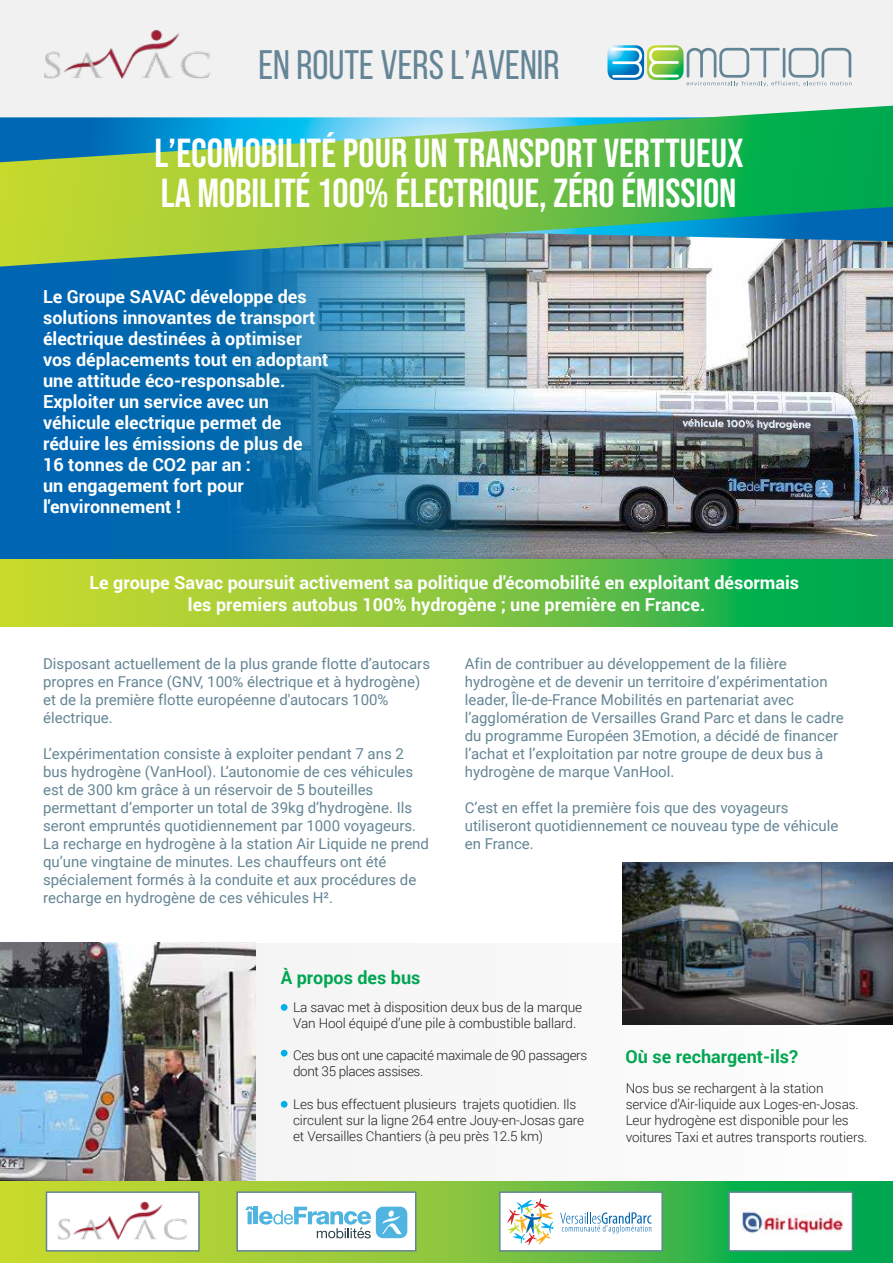
<style>
.page{position:relative;width:893px;height:1263px;background:#fff}
.page>*{position:absolute;margin:0;border:0;box-sizing:border-box;transform-origin:0 0}
.t1{font:41.25px "Bebas Neue";color:#648595}
.t2{font:40.5px "Bebas Neue";color:#fff}
.t3{font:700 18px/21px "Roboto";color:#fff;text-align:center}
.t4{font:700 18px "Roboto";color:#00a651}
.t5{font:15px/18px "Roboto";color:#648595}
.t6{font:300 13.5px/16.2px "Roboto";letter-spacing:-.01em;color:#231f20}
.t7{font:300 13.5px/16.2px "Roboto";letter-spacing:-.03em;color:#231f20}
</style>
<div class="page">
<div style="left:0;top:221px;width:143px;height:365px;background:#0066b3"></div>
<img style="left:538px;top:267px;width:355px;height:293px">
<div style="left:0;top:944px;width:893px;height:254px;background:#f8f8f9"></div>
<div style="left:0;top:0;width:893px;height:136px;background:#f1f1f2"></div>
<img style="left:0;top:942px;width:255px;height:239px">
<div style="left:281px;top:1004px;width:7px;height:7px;background:#00aee8;border-radius:50%"></div>
<div style="left:281px;top:1101px;width:7px;height:7px;background:#00aee8;border-radius:50%"></div>
<div style="left:281px;top:1050px;width:7px;height:6px;background:#00aee8;border-radius:50%"></div>
<img style="left:113px;top:267px;width:425px;height:293px">
<svg style="left:0;top:1181px;width:893px;height:82px;background:#70c140"></svg>
<div style="left:236px;top:1191px;width:180px;height:60px;background:#fff;border:2px solid #648595"></div>
<svg style="left:245px;top:1206px;width:126px;height:32px"></svg>
<div style="left:376px;top:1207px;width:31px;height:31px;background:#4fb4e0;border-radius:7px"></div>
<svg style="left:382px;top:1210px;width:20px;height:24px"></svg>
<div style="left:46px;top:1191px;width:154px;height:60px;background:#fff;border:2px solid #648595"></div>
<img style="left:58px;top:1201px;width:129px;height:38px">
<div style="left:499px;top:1191px;width:164px;height:60px;background:#fff;border:2px solid #648595"></div>
<svg style="left:507px;top:1198px;width:47px;height:47px"></svg>
<svg style="left:560px;top:1212px;width:91px;height:21px"></svg>
<div style="left:728px;top:1191px;width:125px;height:60px;background:#fff;border:2px solid #648595"></div>
<img style="left:741px;top:1209px;width:102px;height:25px">
<img style="left:44px;top:30px;width:166px;height:49px">
<svg style="left:607px;top:45px;width:244px;height:41px"></svg>
<img style="left:623px;top:862px;width:270px;height:162px">
<svg style="left:0;top:560px;width:893px;height:66px;background:#74c33f"></svg>
<svg style="left:0;top:106px;width:893px;height:161px;background:#6fba72"></svg>
<h1 class="t1" style="left:258px;top:42px;width:303px">EN ROUTE VERS L’AVENIR</h1>
<h2 class="t2" style="left:155px;top:130px;width:590px">L’ECOMOBILITÉ POUR UN TRANSPORT VERTTUEUX</h2>
<h2 class="t2" style="left:161px;top:170px;width:577px">LA MOBILITÉ 100% ÉLECTRIQUE, ZÉRO ÉMISSION</h2>
<p class="t3" style="left:43px;top:285px;width:287px;text-align:left">Le Groupe SAVAC développe des solutions innovantes de transport électrique destinées à optimiser vos déplacements tout en adoptant une attitude éco-responsable.<br>Exploiter un service avec un véhicule electrique permet de réduire les émissions de plus de<br>16 tonnes de CO2 par an :<br>un engagement fort pour l'environnement !</p>
<p class="t3" style="left:90px;top:571px;width:711px;line-height:21.6px">Le groupe Savac poursuit activement sa politique d'écomobilité en exploitant désormais les premiers autobus 100% hydrogène ; une première en France.</p>
<p class="t5" style="left:43px;top:654px;width:388px">Disposant actuellement de la plus grande flotte d’autocars propres en France (GNV, 100% électrique et à hydrogène) et de la première flotte européenne d'autocars 100% électrique.</p>
<p class="t5" style="left:43px;top:744px;width:387px">L’expérimentation consiste à exploiter pendant 7 ans 2 bus hydrogène (VanHool). L’autonomie de ces véhicules est de 300 km grâce à un réservoir de 5 bouteilles permettant d’emporter un total de 39kg d’hydrogène. Ils seront empruntés quotidiennement par 1000 voyageurs.<br>La recharge en hydrogène à la station Air Liquide ne prend qu’une vingtaine de minutes. Les chauffeurs ont été spécialement formés à la conduite et aux procédures de recharge en hydrogène de ces véhicules H².</p>
<p class="t4" style="left:281px;top:964px;width:141px">À propos des bus</p>
<p class="t5" style="left:465px;top:654px;width:380px">Afin de contribuer au développement de la filière hydrogène et de devenir un territoire d’expérimentation leader, Île-de-France Mobilités en partenariat avec l’agglomération de Versailles Grand Parc et dans le cadre du programme Européen 3Emotion, a décidé de financer l’achat et l’exploitation par notre groupe de deux bus à hydrogène de marque VanHool.</p>
<p class="t5" style="left:465px;top:798px;width:375px">C’est en effet la première fois que des voyageurs utiliseront quotidiennement ce nouveau type de véhicule en France.</p>
<p class="t6" style="left:293px;top:998px;width:291px">La savac met à disposition deux bus de la marque<br>Van Hool équipé d’une pile à combustible ballard.</p>
<p class="t7" style="left:293px;top:1047px;width:296px">Ces bus ont une capacité maximale de 90 passagers dont 35 places assises.</p>
<p class="t6" style="left:293px;top:1095px;width:292px">Les bus effectuent plusieurs trajets quotidien. Ils circulent sur la ligne 264 entre Jouy-en-Josas gare et Versailles Chantiers (à peu près 12.5 km)</p>
<p class="t4" style="left:626px;top:1044px;width:174px">Où se rechargent-ils?</p>
<p class="t6" style="left:626px;top:1079px;width:243px">Nos bus se rechargent à la station service d’Air-liquide aux Loges-en-Josas.<br>Leur hydrogène est disponible pour les voitures Taxi et autres transports routiers.</p>
</div>
